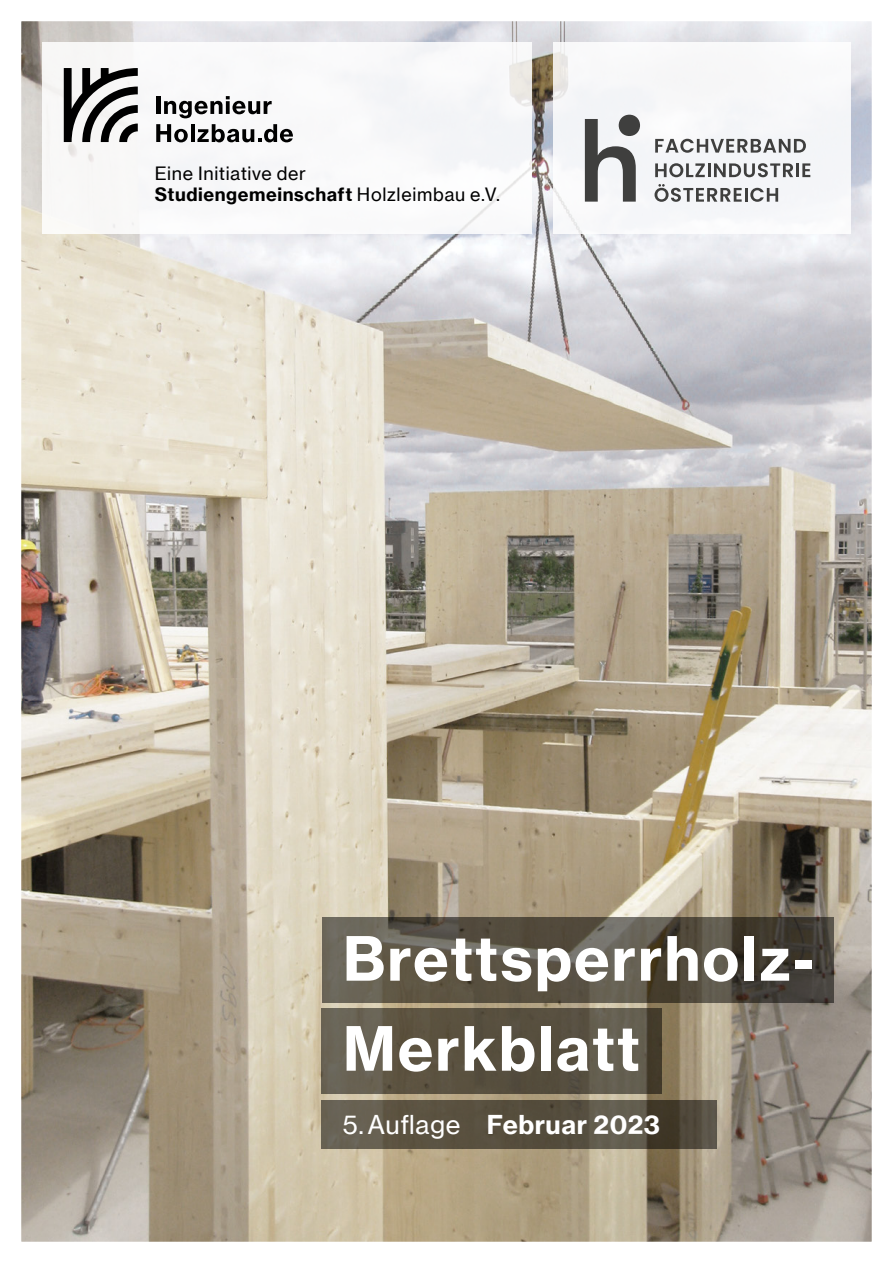
<style>
.page{position:relative;width:893px;height:1263px;background:#fff}
.page>*{position:absolute;margin:0;border:0;box-sizing:border-box;transform-origin:0 0}
.BS-Holz_Flyer_Fließ{font:60px/90px "N Haas Grotesk TX Pro 75 Bd";letter-spacing:.03em;color:#fff}
.BS-Holz_Flyer_Fließ-2{font:25.5px "N Haas Grotesk TX Pro 75 Bd";letter-spacing:.02em;color:#fff}
.t1{font:18px "N Haas Grotesk TX Pro 75 Bd";letter-spacing:.03em;color:#000}
.t2{font:18px "N Haas Grotesk TX Pro 55 Rg";letter-spacing:.035em;color:#000}
.s1{font-family:"N Haas Grotesk TX Pro 55 Rg"}
</style>
<div class="page">
<img style="left:22px;top:22px;width:849px;height:1219px">
<div style="left:43px;top:43px;width:488px;height:191px;background:#fff"></div>
<div style="left:553px;top:43px;width:297px;height:191px;background:#f7f7f9"></div>
<svg style="left:64px;top:68px;width:74px;height:74px"></svg>
<svg style="left:156px;top:124px;width:32px;height:18px"></svg>
<hr style="left:191px;top:124px;width:3px;height:18px;background:#000">
<svg style="left:197px;top:124px;width:96px;height:18px"></svg>
<hr style="left:156px;top:96px;width:4px;height:18px;background:#000">
<svg style="left:164px;top:96px;width:108px;height:22px"></svg>
<svg style="left:322px;top:1009px;width:340px;height:85px;background:#5c5545"></svg>
<svg style="left:322px;top:1100px;width:395px;height:49px;background:#595242"></svg>
<svg style="left:322px;top:917px;width:511px;height:85px;background:#585245"></svg>
<svg style="left:585px;top:119px;width:51px;height:83px"></svg>
<div style="left:619px;top:115px;width:21px;height:21px;background:#3f3f3e;border-radius:50%"></div>
<svg style="left:655px;top:139px;width:151px;height:14px"></svg>
<svg style="left:655px;top:163px;width:50px;height:14px"></svg>
<hr style="left:708px;top:163px;width:3px;height:14px;background:#3f3f3e">
<svg style="left:714px;top:163px;width:79px;height:14px"></svg>
<hr style="left:796px;top:163px;width:3px;height:14px;background:#3f3f3e">
<svg style="left:802px;top:163px;width:8px;height:14px"></svg>
<svg style="left:654px;top:184px;width:88px;height:18px"></svg>
<hr style="left:745px;top:188px;width:3px;height:14px;background:#3f3f3e">
<svg style="left:750px;top:188px;width:28px;height:14px"></svg>
<p class="t2" style="left:155px;top:162px;width:153px">Eine Initiative der</p>
<p class="t1" style="left:155px;top:183px;width:347px">Studiengemeinschaft <span class="s1">Holzleimbau e.V.</span></p>
<p class="BS-Holz_Flyer_Fließ" style="left:343px;top:914px;width:473px">Brettsperrholz-<br>Merkblatt</p>
<p class="BS-Holz_Flyer_Fließ-2" style="left:343px;top:1109px;width:319px"><span class="s1">5. Auflage</span> Februar 2023</p>
</div>
